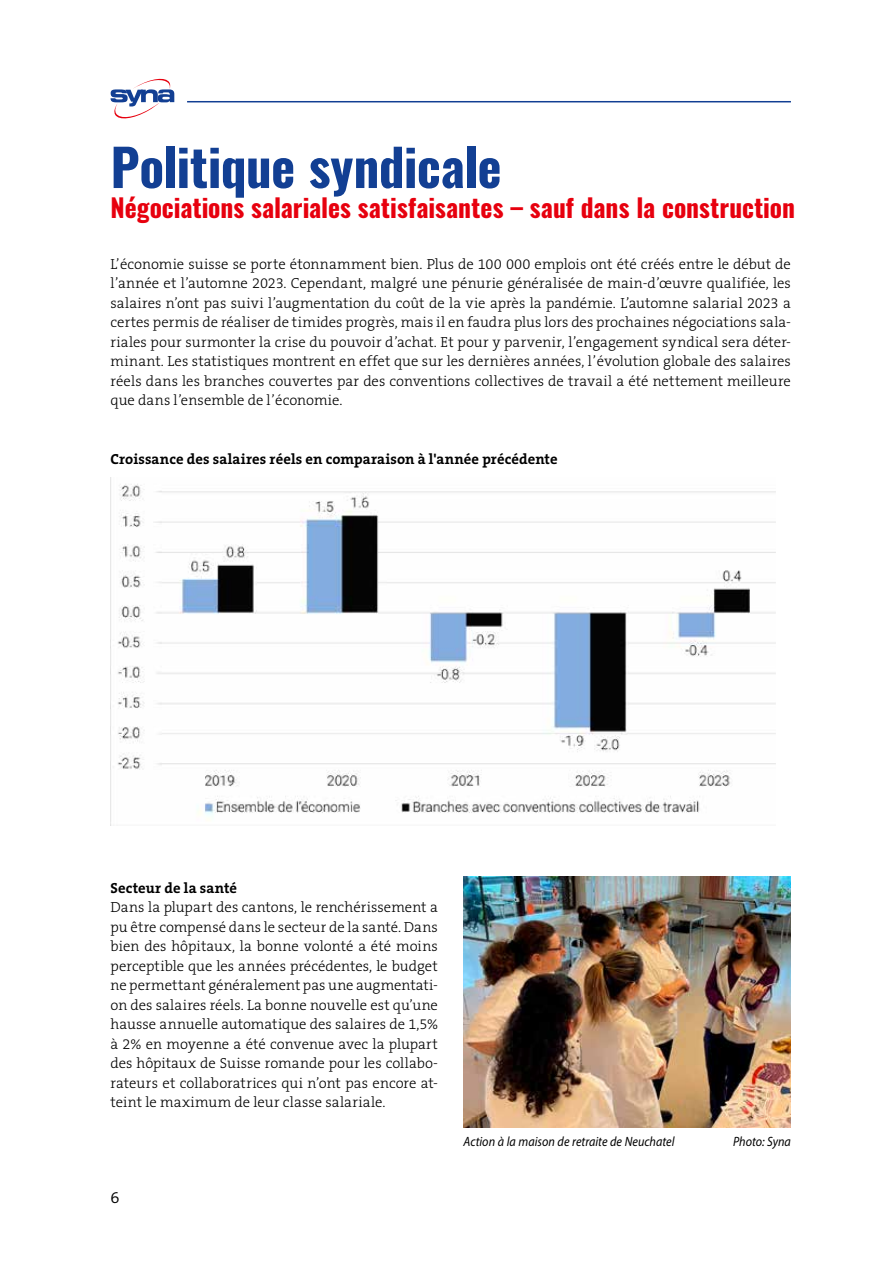
<style>
.page{position:relative;width:893px;height:1263px;background:#fff}
.page>*{position:absolute;margin:0;border:0;box-sizing:border-box;transform-origin:0 0}
.t1{font:700 51px "Oswald";letter-spacing:-.01em;color:#123f93}
.t2{font:700 25.5px "Oswald";color:#e7000e}
.t3{font:300 16.5px "The Serif B W4";color:#000}
.t4{font:300 14.7px/19.5px "The Serif B W3";letter-spacing:.005em;color:#000;text-align:justify}
.t5{font:700 14.7px "The Serif B W7";letter-spacing:.005em;color:#000}
.t6{font:italic 13.5px "Myriad Pro";color:#000;scale:.9 1}
</style>
<div class="page">
<hr style="left:187px;top:101px;width:604px;height:1px;background:#123f93">
<svg style="left:111px;top:79px;width:63px;height:39px"></svg>
<img style="left:117px;top:484px;width:659px;height:331px">
<img style="left:463px;top:877px;width:328px;height:251px">
<h1 class="t1" style="left:111px;top:141px;width:392px">Politique syndicale</h1>
<h2 class="t2" style="left:111px;top:194px;width:686px">Négociations salariales satisfaisantes – sauf dans la construction</h2>
<p class="t4" style="left:111px;top:254px;width:682px">L’économie suisse se porte étonnamment bien. Plus de 100 000 emplois ont été créés entre le début de l’année et l’automne 2023. Cependant, malgré une pénurie généralisée de main-d’œuvre qualifiée, les salaires n’ont pas suivi l’augmentation du coût de la vie après la pandémie. L’automne salarial 2023 a certes permis de réaliser de timides progrès, mais il en faudra plus lors des prochaines négociations sala&shy;riales pour surmonter la crise du pouvoir d’achat. Et pour y parvenir, l’engagement syndical sera déter&shy;minant. Les statistiques montrent en effet que sur les dernières années, l’évolution globale des salaires réels dans les branches couvertes par des conventions collectives de travail a été nettement meilleure que dans l’ensemble de l’économie.</p>
<p class="t5" style="left:111px;top:449px;width:448px">Croissance des salaires réels en comparaison à l'année précédente</p>
<p class="t5" style="left:111px;top:878px;width:128px">Secteur de la santé</p>
<p class="t4" style="left:111px;top:897px;width:329px">Dans la plupart des cantons, le renchérissement a pu être compensé dans le secteur de la santé. Dans bien des hôpitaux, la bonne volonté a été moins perceptible que les années précédentes, le budget ne permettant généralement pas une augmentati&shy;on des salaires réels. La bonne nouvelle est qu’une hausse annuelle automatique des salaires de 1,5% à 2% en moyenne a été convenue avec la plupart des hôpitaux de Suisse romande pour les collabo&shy;rateurs et collaboratrices qui n’ont pas encore at&shy;teint le maximum de leur classe salariale.</p>
<p class="t3" style="left:111px;top:1187px;width:11px">6</p>
<p class="t6" style="left:463px;top:1133px;width:236px">Action à la maison de retraite de Neuchatel</p>
<p class="t6" style="left:733px;top:1133px;width:66px">Photo: Syna</p>
</div>
